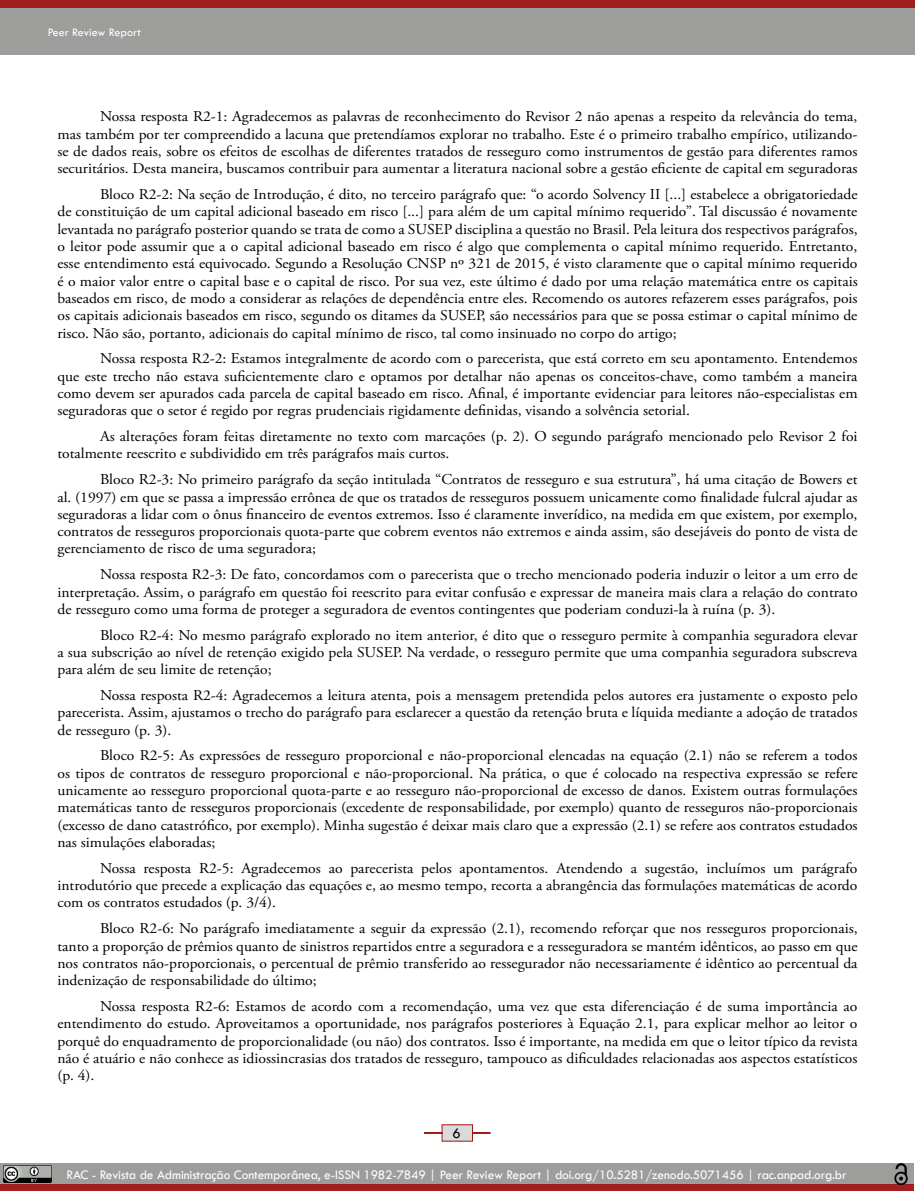
<style>
.page{position:relative;width:915px;height:1191px;background:#fff}
.page>*{position:absolute;margin:0;border:0;box-sizing:border-box;transform-origin:0 0}
.t1{font:15px/17.2px "Adobe Garamond Pro";color:#000;text-align:justify;scale:1.04 1}
.t2{font:15px "Tw Cen";color:#000}
.t3{font:13.5px "Tw Cen";letter-spacing:-.01em;color:#fff}
.t4{font:12px "Tw Cen";color:#fff}
</style>
<div class="page">
<svg style="left:424px;top:1124px;width:67px;height:18px"></svg>
<div style="left:0;top:0;width:914px;height:54px;background:#9d9d9c"></div>
<div style="left:0;top:0;width:914px;height:7px;background:#9d1a18"></div>
<div style="left:0;top:1163px;width:913px;height:21px;background:#9d9d9c"></div>
<div style="left:0;top:1184px;width:913px;height:7px;background:#a0211f"></div>
<img style="left:4px;top:1165px;width:48px;height:17px">
<img style="left:894px;top:1163px;width:13px;height:21px">
<p class="t4" style="left:48px;top:25px;width:94px">Peer Review Report</p>
<p class="t1" style="left:57px;top:109px;width:770px;text-indent:43px">Nossa resposta R2-1: Agradecemos as palavras de reconhecimento do Revisor 2 não apenas a respeito da relevância do tema, mas também por ter compreendido a lacuna que pretendíamos explorar no trabalho. Este é o primeiro trabalho empírico, utilizando&shy;se de dados reais, sobre os efeitos de escolhas de diferentes tratados de resseguro como instrumentos de gestão para diferentes ramos securitários. Desta maneira, buscamos contribuir para aumentar a literatura nacional sobre a gestão eficiente de capital em seguradoras</p>
<p class="t1" style="left:57px;top:186px;width:770px;text-indent:43px">Bloco R2-2: Na seção de Introdução, é dito, no terceiro parágrafo que: “o acordo Solvency II [...] estabelece a obrigatoriedade de constituição de um capital adicional baseado em risco [...] para além de um capital mínimo requerido”. Tal discussão é novamente levantada no parágrafo posterior quando se trata de como a SUSEP disciplina a questão no Brasil. Pela leitura dos respectivos parágrafos, o leitor pode assumir que a o capital adicional baseado em risco é algo que complementa o capital mínimo requerido. Entretanto, esse entendimento está equivocado. Segundo a Resolução CNSP nº 321 de 2015, é visto claramente que o capital mínimo requerido é o maior valor entre o capital base e o capital de risco. Por sua vez, este último é dado por uma relação matemática entre os capitais baseados em risco, de modo a considerar as relações de dependência entre eles. Recomendo os autores refazerem esses parágrafos, pois os capitais adicionais baseados em risco, segundo os ditames da SUSEP, são necessários para que se possa estimar o capital mínimo de risco. Não são, portanto, adicionais do capital mínimo de risco, tal como insinuado no corpo do artigo;</p>
<p class="t1" style="left:57px;top:350px;width:770px;text-indent:43px">Nossa resposta R2-2: Estamos integralmente de acordo com o parecerista, que está correto em seu apontamento. Entendemos que este trecho não estava suficientemente claro e optamos por detalhar não apenas os conceitos-chave, como também a maneira como devem ser apurados cada parcela de capital baseado em risco. Afinal, é importante evidenciar para leitores não-especialistas em seguradoras que o setor é regido por regras prudenciais rigidamente definidas, visando a solvência setorial.</p>
<p class="t1" style="left:57px;top:428px;width:770px;text-indent:43px">As alterações foram feitas diretamente no texto com marcações (p. 2). O segundo parágrafo mencionado pelo Revisor 2 foi totalmente reescrito e subdividido em três parágrafos mais curtos.</p>
<p class="t1" style="left:57px;top:471px;width:770px;text-indent:43px">Bloco R2-3: No primeiro parágrafo da seção intitulada “Contratos de resseguro e sua estrutura”, há uma citação de Bowers et al. (1997) em que se passa a impressão errônea de que os tratados de resseguros possuem unicamente como finalidade fulcral ajudar as seguradoras a lidar com o ônus financeiro de eventos extremos. Isso é claramente inverídico, na medida em que existem, por exemplo, contratos de resseguros proporcionais quota-parte que cobrem eventos não extremos e ainda assim, são desejáveis do ponto de vista de gerenciamento de risco de uma seguradora;</p>
<p class="t1" style="left:57px;top:566px;width:770px;text-indent:43px">Nossa resposta R2-3: De fato, concordamos com o parecerista que o trecho mencionado poderia induzir o leitor a um erro de interpretação. Assim, o parágrafo em questão foi reescrito para evitar confusão e expressar de maneira mais clara a relação do contrato de resseguro como uma forma de proteger a seguradora de eventos contingentes que poderiam conduzi-la à ruína (p. 3).</p>
<p class="t1" style="left:57px;top:627px;width:770px;text-indent:43px">Bloco R2-4: No mesmo parágrafo explorado no item anterior, é dito que o resseguro permite à companhia seguradora elevar a sua subscrição ao nível de retenção exigido pela SUSEP. Na verdade, o resseguro permite que uma companhia seguradora subscreva para além de seu limite de retenção;</p>
<p class="t1" style="left:57px;top:687px;width:770px;text-indent:43px">Nossa resposta R2-4: Agradecemos a leitura atenta, pois a mensagem pretendida pelos autores era justamente o exposto pelo parecerista. Assim, ajustamos o trecho do parágrafo para esclarecer a questão da retenção bruta e líquida mediante a adoção de tratados de resseguro (p. 3).</p>
<p class="t1" style="left:57px;top:747px;width:770px;text-indent:43px">Bloco R2-5: As expressões de resseguro proporcional e não-proporcional elencadas na equação (2.1) não se referem a todos os tipos de contratos de resseguro proporcional e não-proporcional. Na prática, o que é colocado na respectiva expressão se refere unicamente ao resseguro proporcional quota-parte e ao resseguro não-proporcional de excesso de danos. Existem outras formulações matemáticas tanto de resseguros proporcionais (excedente de responsabilidade, por exemplo) quanto de resseguros não-proporcionais (excesso de dano catastrófico, por exemplo). Minha sugestão é deixar mais claro que a expressão (2.1) se refere aos contratos estudados nas simulações elaboradas;</p>
<p class="t1" style="left:57px;top:860px;width:770px;text-indent:43px">Nossa resposta R2-5: Agradecemos ao parecerista pelos apontamentos. Atendendo a sugestão, incluímos um parágrafo introdutório que precede a explicação das equações e, ao mesmo tempo, recorta a abrangência das formulações matemáticas de acordo com os contratos estudados (p. 3/4).</p>
<p class="t1" style="left:57px;top:920px;width:770px;text-indent:43px">Bloco R2-6: No parágrafo imediatamente a seguir da expressão (2.1), recomendo reforçar que nos resseguros proporcionais, tanto a proporção de prêmios quanto de sinistros repartidos entre a seguradora e a resseguradora se mantém idênticos, ao passo em que nos contratos não-proporcionais, o percentual de prêmio transferido ao ressegurador não necessariamente é idêntico ao percentual da indenização de responsabilidade do último;</p>
<p class="t1" style="left:57px;top:998px;width:770px;text-indent:43px">Nossa resposta R2-6: Estamos de acordo com a recomendação, uma vez que esta diferenciação é de suma importância ao entendimento do estudo. Aproveitamos a oportunidade, nos parágrafos posteriores à Equação 2.1, para explicar melhor ao leitor o porquê do enquadramento de proporcionalidade (ou não) dos contratos. Isso é importante, na medida em que o leitor típico da revista não é atuário e não conhece as idiossincrasias dos tratados de resseguro, tampouco as dificuldades relacionadas aos aspectos estatísticos (p. 4).</p>
<p class="t2" style="left:452px;top:1123px;width:10px">6</p>
<p class="t3" style="left:66px;top:1166px;width:781px">RAC - Revista de Administração Contemporânea, e-ISSN 1982-7849 | Peer Review Report | doi.org/10.5281/zenodo.5071456 | rac.anpad.org.br</p>
</div>
